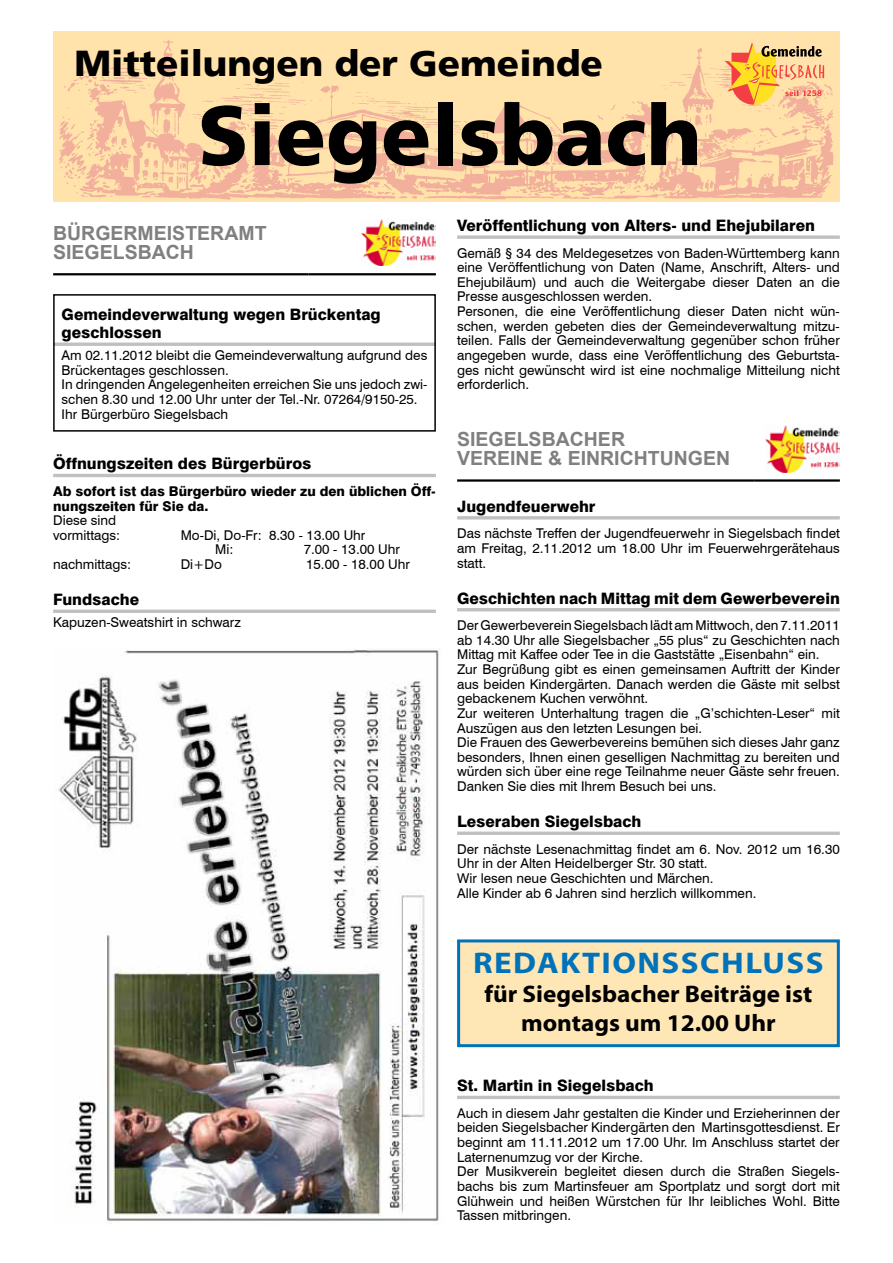
<style>
.page{position:relative;width:893px;height:1263px;background:#fff}
.page>*{position:absolute;margin:0;border:0;box-sizing:border-box;transform-origin:0 0}
.t1{font:900 84px "Frutiger LT";color:#000}
.t2{font:900 36px "Frutiger LT";color:#000}
.t3{font:700 30px "Myriad Pro";letter-spacing:.045em;color:#0072ba;scale:1.1 1}
.t4{font:700 24px/28.8px "Myriad Pro";color:#000;text-align:center;scale:1.05 1}
.t5{font:700 19.5px/19.5px "Arial";color:#808080}
.t6{font:800 15.75px/18px "Swiss 721 BT";color:#000}
.t7{font:13.5px/14.5px "Swiss 721 BT";color:#000}
.t8{font:800 13.5px/14.5px "Swiss 721 BT";color:#000}
</style>
<div class="page">
<img style="left:53px;top:34px;width:787px;height:167px">
<svg style="left:725px;top:42px;width:99px;height:63px;background:#efb771"></svg>
<img style="left:58px;top:649px;width:381px;height:575px">
<hr style="left:53px;top:343px;width:383px;height:3px;background:#c0c0c0">
<hr style="left:53px;top:474px;width:383px;height:3px;background:#c0c0c0">
<hr style="left:53px;top:610px;width:383px;height:3px;background:#c0c0c0">
<hr style="left:53px;top:273px;width:255px;height:2px;background:#000">
<hr style="left:308px;top:273px;width:128px;height:2px;background:#000">
<img style="left:361px;top:219px;width:75px;height:47px">
<div style="left:53px;top:294px;width:383px;height:138px;border:2px solid #000"></div>
<svg style="left:457px;top:235px;width:383px;height:4px;background:#c9c9c9"></svg>
<hr style="left:457px;top:516px;width:383px;height:3px;background:#c0c0c0">
<hr style="left:457px;top:608px;width:383px;height:3px;background:#c0c0c0">
<svg style="left:457px;top:831px;width:383px;height:4px;background:#c9c9c9"></svg>
<hr style="left:457px;top:479px;width:298px;height:3px;background:#000">
<hr style="left:755px;top:479px;width:85px;height:3px;background:#000">
<img style="left:765px;top:425px;width:75px;height:47px">
<hr style="left:457px;top:1096px;width:383px;height:3px;background:#c0c0c0">
<div style="left:459px;top:941px;width:379px;height:105px;background:#ffe7b5"></div>
<div style="left:457px;top:939px;width:383px;height:108px;border:3px solid #0072ba"></div>
<h2 class="t2" style="left:74px;top:42px;width:530px">Mitteilungen der Gemeinde</h2>
<h1 class="t1" style="left:198px;top:85px;width:505px">Siegelsbach</h1>
<h3 class="t5" style="left:53px;top:224px;width:215px">BÜRGERMEISTERAMT<br>SIEGELSBACH</h3>
<p class="t6" style="left:457px;top:216px;width:359px">Veröffentlichung von Alters- und Ehejubilaren</p>
<p class="t7" style="left:457px;top:245px;width:384px">Gemäß § 34 des Meldegesetzes von Baden-Württemberg kann eine Veröffentlichung von Daten (Name, Anschrift, Alters- und Ehejubiläum) und auch die Weitergabe dieser Daten an die Presse ausgeschlossen werden.<br>Personen, die eine Veröffentlichung dieser Daten nicht wün&shy;schen, werden gebeten dies der Gemeindeverwaltung mitzu&shy;teilen. Falls der Gemeindeverwaltung gegenüber schon früher angegeben wurde, dass eine Veröffentlichung des Geburtsta&shy;ges nicht gewünscht wird ist eine nochmalige Mitteilung nicht erforderlich.</p>
<p class="t6" style="left:62px;top:305px;width:321px">Gemeindeverwaltung wegen Brückentag geschlossen</p>
<p class="t7" style="left:62px;top:348px;width:367px">Am 02.11.2012 bleibt die Gemeindeverwaltung aufgrund des Brückentages geschlossen.<br>In dringenden Angelegenheiten erreichen Sie uns jedoch zwi&shy;schen 8.30 und 12.00 Uhr unter der Tel.-Nr. 07264/9150-25.<br>Ihr Bürgerbüro Siegelsbach</p>
<p class="t6" style="left:53px;top:455px;width:260px">Öffnungszeiten des Bürgerbüros</p>
<p class="t8" style="left:53px;top:484px;width:384px">Ab sofort ist das Bürgerbüro wieder zu den üblichen Öff&shy;nungszeiten für Sie da.</p>
<p class="t7" style="left:53px;top:513px;width:69px">Diese sind vormittags:</p>
<h3 class="t5" style="left:457px;top:430px;width:275px">SIEGELSBACHER<br>VEREINE &amp; EINRICHTUNGEN</h3>
<p class="t6" style="left:457px;top:497px;width:140px">Jugendfeuerwehr</p>
<p class="t7" style="left:457px;top:526px;width:384px;text-align:justify">Das nächste Treffen der Jugendfeuerwehr in Siegelsbach findet am Freitag, 2.11.2012 um 18.00 Uhr im Feuerwehrgerätehaus statt.</p>
<p class="t6" style="left:457px;top:589px;width:384px">Geschichten nach Mittag mit dem Gewerbeverein</p>
<p class="t7" style="left:457px;top:618px;width:384px">Der Gewerbeverein Siegelsbach lädt am Mittwoch, den 7.11.2011 ab 14.30 Uhr alle Siegelsbacher „55 plus“ zu Geschichten nach Mittag mit Kaffee oder Tee in die Gaststätte „Eisenbahn“ ein.<br>Zur Begrüßung gibt es einen gemeinsamen Auftritt der Kinder aus beiden Kindergärten. Danach werden die Gäste mit selbst gebackenem Kuchen verwöhnt.<br>Zur weiteren Unterhaltung tragen die „G’schichten-Leser“ mit Auszügen aus den letzten Lesungen bei.<br>Die Frauen des Gewerbevereins bemühen sich dieses Jahr ganz besonders, Ihnen einen geselligen Nachmittag zu bereiten und würden sich über eine rege Teilnahme neuer Gäste sehr freuen.<br>Danken Sie dies mit Ihrem Besuch bei uns.</p>
<p class="t6" style="left:457px;top:812px;width:186px">Leseraben Siegelsbach</p>
<p class="t7" style="left:457px;top:841px;width:384px">Der nächste Lesenachmittag findet am 6. Nov. 2012 um 16.30<br>Uhr in der Alten Heidelberger Str. 30 statt.<br>Wir lesen neue Geschichten und Märchen.<br>Alle Kinder ab 6 Jahren sind herzlich willkommen.</p>
<p class="t7" style="left:215px;top:528px;width:152px;text-indent:-34px">Mo-Di, Do-Fr: 8.30 - 13.00 Uhr<br>Mi:</p>
<p class="t7" style="left:304px;top:542px;width:98px">7.00 - 13.00 Uhr</p>
<p class="t7" style="left:53px;top:557px;width:80px">nachmittags:</p>
<p class="t7" style="left:181px;top:557px;width:43px">Di+Do</p>
<p class="t7" style="left:306px;top:557px;width:105px">15.00 - 18.00 Uhr</p>
<p class="t6" style="left:53px;top:590px;width:87px">Fundsache</p>
<p class="t7" style="left:53px;top:615px;width:189px">Kapuzen-Sweatshirt in schwarz</p>
<h3 class="t3" style="left:473px;top:944px;width:320px">Redaktionsschluss</h3>
<h3 class="t4" style="left:485px;top:979px;width:314px">für Siegelsbacher Beiträge ist montags um 12.00 Uhr</h3>
<p class="t6" style="left:457px;top:1076px;width:198px">St. Martin in Siegelsbach</p>
<p class="t7" style="left:457px;top:1106px;width:384px">Auch in diesem Jahr gestalten die Kinder und Erzieherinnen der beiden Siegelsbacher Kindergärten den Martinsgottesdienst. Er beginnt am 11.11.2012 um 17.00 Uhr. Im Anschluss startet der Laternenumzug vor der Kirche.<br>Der Musikverein begleitet diesen durch die Straßen Siegels&shy;bachs bis zum Martinsfeuer am Sportplatz und sorgt dort mit Glühwein und heißen Würstchen für Ihr leibliches Wohl. Bitte Tassen mitbringen.</p>
</div>
